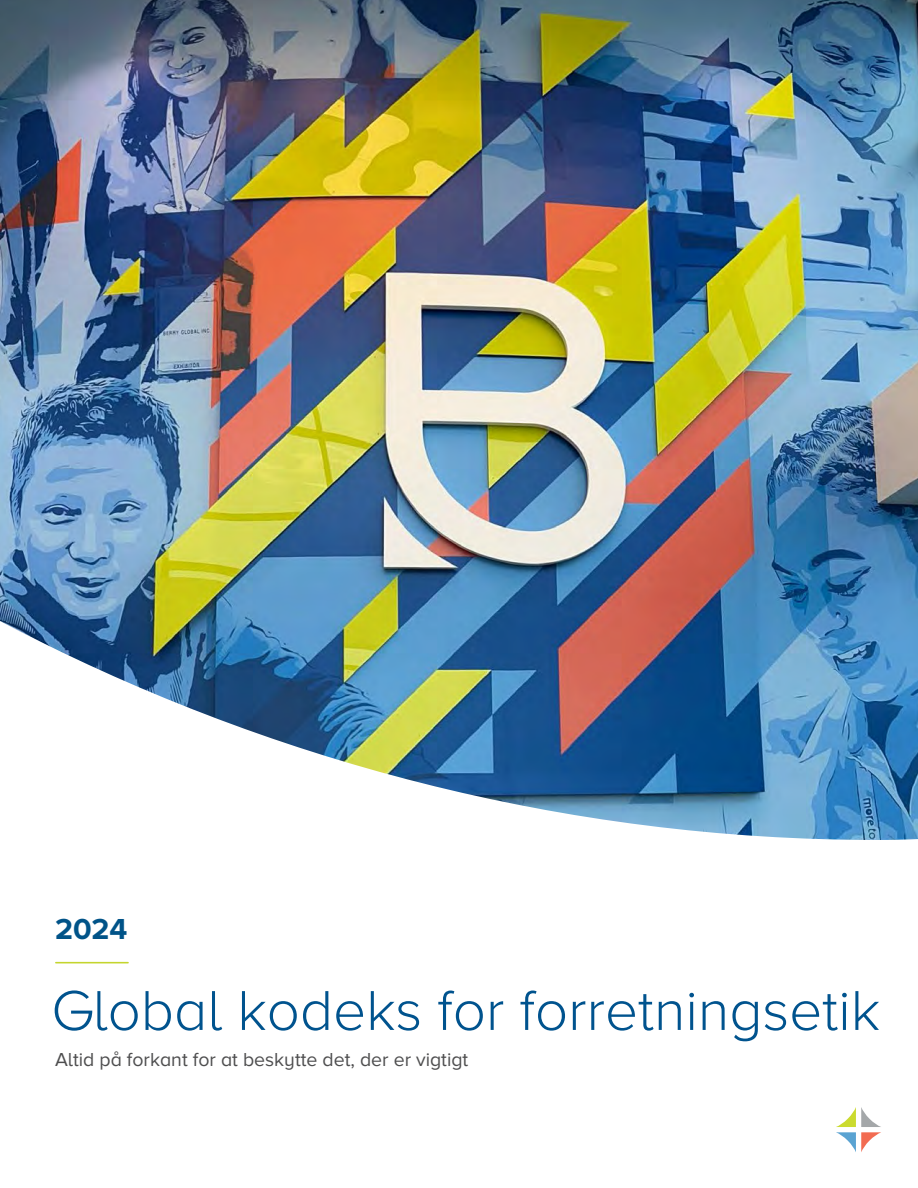
<style>
.page{position:relative;width:918px;height:1188px;background:#fff}
.page>*{position:absolute;margin:0;border:0;box-sizing:border-box;transform-origin:0 0}
.t1{font:300 58.2px "Proxima Nova A";color:#00538e}
.t2{font:700 30px "Proxima Nova A";color:#005388}
.t3{font:19.5px "Proxima Nova A";color:#4e4e4f}
</style>
<div class="page">
<svg style="left:836px;top:1107px;width:45px;height:45px"></svg>
<hr style="left:56px;top:962px;width:72px;height:1px;background:#c4d52e">
<img style="left:0;top:0;width:918px;height:840px">
<h2 class="t2" style="left:55px;top:912px;width:74px">2024</h2>
<h1 class="t1" style="left:51px;top:978px;width:830px">Global kodeks for forretningsetik</h1>
<p class="t3" style="left:55px;top:1049px;width:415px">Altid på forkant for at beskytte det, der er vigtigt</p>
</div>
